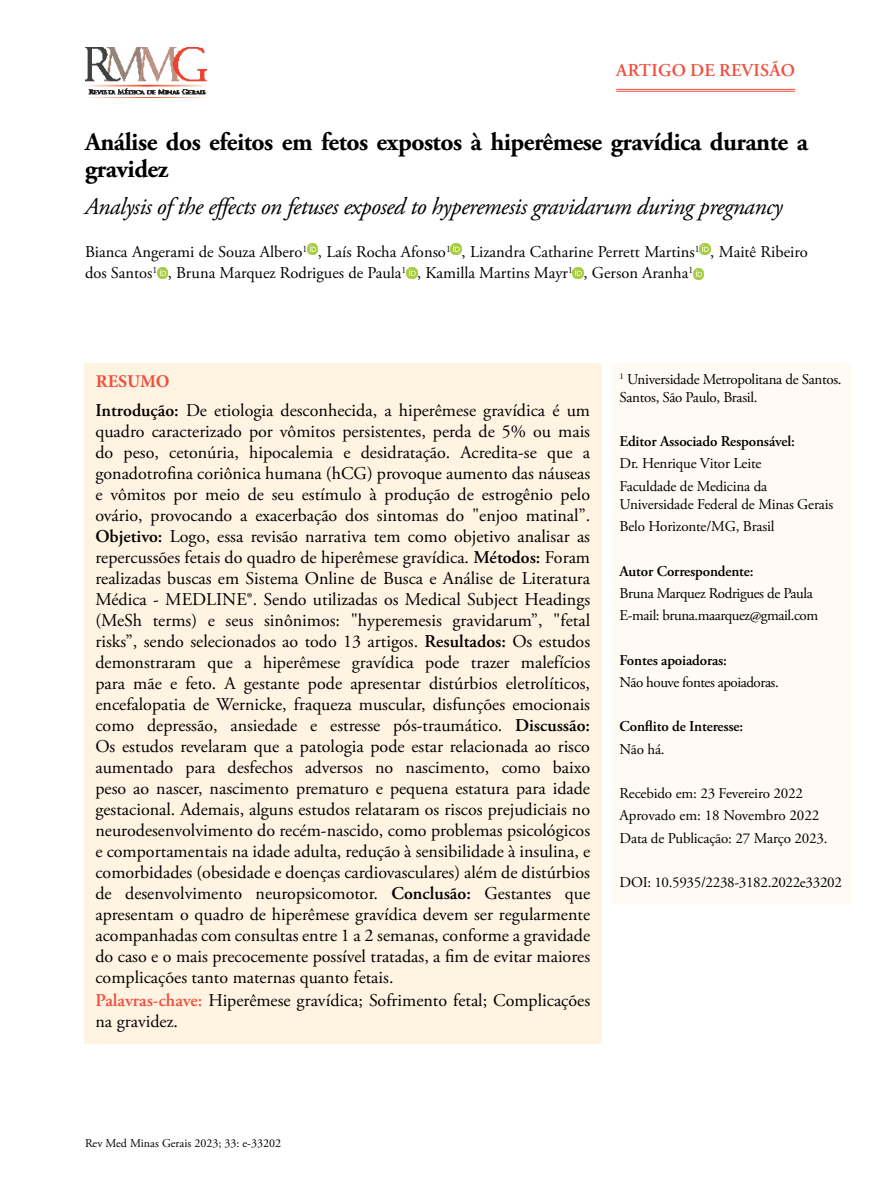
<style>
.page{position:relative;width:893px;height:1191px;background:#fff}
.page>*{position:absolute;margin:0;border:0;box-sizing:border-box;transform-origin:0 0}
.t1{font:700 25.5px/27px "Adobe Garamond Pro";letter-spacing:-.02em;color:#000}
.t2{font:italic 24px "Adobe Garamond Pro";letter-spacing:-.02em;color:#000}
.t3{font:18px/21px "Adobe Garamond Pro";color:#000;text-align:justify}
.t4{font:600 18px "Adobe Garamond Pro";letter-spacing:.015em;color:#f04e3d}
.t5{font:700 18px "Minion Pro";letter-spacing:-.005em;color:#f04e3d}
.t6{font:16.5px/21px "Adobe Garamond Pro";color:#000}
.t7{font:15px/22.2px "Adobe Garamond Pro";letter-spacing:-.02em;color:#000}
.t8{font:600 15px "Adobe Garamond Pro";letter-spacing:-.01em;color:#000}
.t9{font:12px "Adobe Garamond Pro";color:#000101}
.s1{font-weight:600}
.s2{font-weight:600;color:#f04e3d}
</style>
<div class="page">
<svg style="left:307px;top:243px;width:11px;height:11px"></svg>
<svg style="left:451px;top:243px;width:10px;height:11px"></svg>
<svg style="left:700px;top:243px;width:10px;height:11px"></svg>
<svg style="left:157px;top:268px;width:11px;height:10px"></svg>
<svg style="left:406px;top:268px;width:11px;height:10px"></svg>
<svg style="left:573px;top:268px;width:10px;height:10px"></svg>
<svg style="left:693px;top:268px;width:11px;height:11px"></svg>
<div style="left:85px;top:363px;width:517px;height:680px;background:#fff3e1"></div>
<div style="left:613px;top:363px;width:238px;height:540px;background:#fffaf4"></div>
<hr style="left:616px;top:89px;width:179px;height:1px;background:#f04e3d">
<hr style="left:616px;top:91px;width:179px;height:1px;background:#f04e3d">
<img style="left:85px;top:47px;width:122px;height:51px">
<p class="t4" style="left:616px;top:60px;width:180px">ARTIGO DE REVISÃO</p>
<h1 class="t1" style="left:85px;top:129px;width:724px">Análise dos efeitos em fetos expostos à hiperêmese gravídica durante a gravidez</h1>
<h2 class="t2" style="left:85px;top:192px;width:699px">Analysis of the effects on fetuses exposed to hyperemesis gravidarum during pregnancy</h2>
<p class="t6" style="left:85px;top:242px;width:724px">Bianca Angerami de Souza Albero<sup>1</sup> , Laís Rocha Afonso<sup>1</sup> , Lizandra Catharine Perrett Martins<sup>1</sup> , Maitê Ribeiro dos Santos<sup>1</sup> , Bruna Marquez Rodrigues de Paula<sup>1</sup> , Kamilla Martins Mayr<sup>1</sup> , Gerson Aranha<sup>1</sup></p>
<p class="t5" style="left:96px;top:368px;width:75px">RESUMO</p>
<p class="t3" style="left:95px;top:400px;width:496px"><span class="s1">Introdução:</span> De etiologia desconhecida, a hiperêmese gravídica é um quadro caracterizado por vômitos persistentes, perda de 5% ou mais do peso, cetonúria, hipocalemia e desidratação. Acredita-se que a gonadotrofina coriônica humana (hCG) provoque aumento das náuseas e vômitos por meio de seu estímulo à produção de estrogênio pelo ovário, provocando a exacerbação dos sintomas do "enjoo matinal”.<br><span class="s1">Objetivo:</span> Logo, essa revisão narrativa tem como objetivo analisar as repercussões fetais do quadro de hiperêmese gravídica. <span class="s1">Métodos:</span> Foram realizadas buscas em Sistema Online de Busca e Análise de Literatura Médica - MEDLINE®. Sendo utilizadas os Medical Subject Headings (MeSh terms) e seus sinônimos: "hyperemesis gravidarum”, "fetal risks”, sendo selecionados ao todo 13 artigos. <span class="s1">Resultados:</span> Os estudos demonstraram que a hiperêmese gravídica pode trazer malefícios para mãe e feto. A gestante pode apresentar distúrbios eletrolíticos, encefalopatia de Wernicke, fraqueza muscular, disfunções emocionais como depressão, ansiedade e estresse pós-traumático. <span class="s1">Discussão:<br></span>Os estudos revelaram que a patologia pode estar relacionada ao risco aumentado para desfechos adversos no nascimento, como baixo peso ao nascer, nascimento prematuro e pequena estatura para idade gestacional. Ademais, alguns estudos relataram os riscos prejudiciais no neurodesenvolvimento do recém-nascido, como problemas psicológicos e comportamentais na idade adulta, redução à sensibilidade à insulina, e comorbidades (obesidade e doenças cardiovasculares) além de distúrbios de desenvolvimento neuropsicomotor. <span class="s1">Conclusão:</span> Gestantes que apresentam o quadro de hiperêmese gravídica devem ser regularmente acompanhadas com consultas entre 1 a 2 semanas, conforme a gravidade do caso e o mais precocemente possível tratadas, a fim de evitar maiores complicações tanto maternas quanto fetais.</p>
<p class="t3" style="left:96px;top:990px;width:496px"><span class="s2">Palavras-chave:</span> Hiperêmese gravídica; Sofrimento fetal; Complicações na gravidez.</p>
<p class="t7" style="left:620px;top:370px;width:224px;line-height:18px"><sup>1</sup> Universidade Metropolitana de Santos.<br>Santos, São Paulo, Brasil.</p>
<p class="t8" style="left:620px;top:433px;width:177px">Editor Associado Responsável:</p>
<p class="t7" style="left:620px;top:453px;width:149px">Dr. Henrique Vitor Leite<br>Faculdade de Medicina da</p>
<p class="t7" style="left:620px;top:493px;width:215px">Universidade Federal de Minas Gerais<br>Belo Horizonte/MG, Brasil</p>
<p class="t8" style="left:620px;top:562px;width:136px">Autor Correspondente:</p>
<p class="t7" style="left:620px;top:582px;width:200px">Bruna Marquez Rodrigues de Paula<br>E-mail: bruna.maarquez@gmail.com</p>
<p class="t8" style="left:620px;top:651px;width:109px">Fontes apoiadoras:</p>
<p class="t7" style="left:620px;top:671px;width:161px">Não houve fontes apoiadoras.</p>
<p class="t8" style="left:620px;top:718px;width:125px">Conflito de Interesse:</p>
<p class="t7" style="left:620px;top:738px;width:47px">Não há.</p>
<p class="t7" style="left:620px;top:782px;width:209px">Recebido em: 23 Fevereiro 2022<br>Aprovado em: 18 Novembro 2022<br>Data de Publicação: 27 Março 2023.</p>
<p class="t7" style="left:620px;top:871px;width:224px">DOI: 10.5935/2238-3182.2022e33202</p>
<p class="t9" style="left:85px;top:1135px;width:197px">Rev Med Minas Gerais 2023; 33: e-33202</p>
</div>
